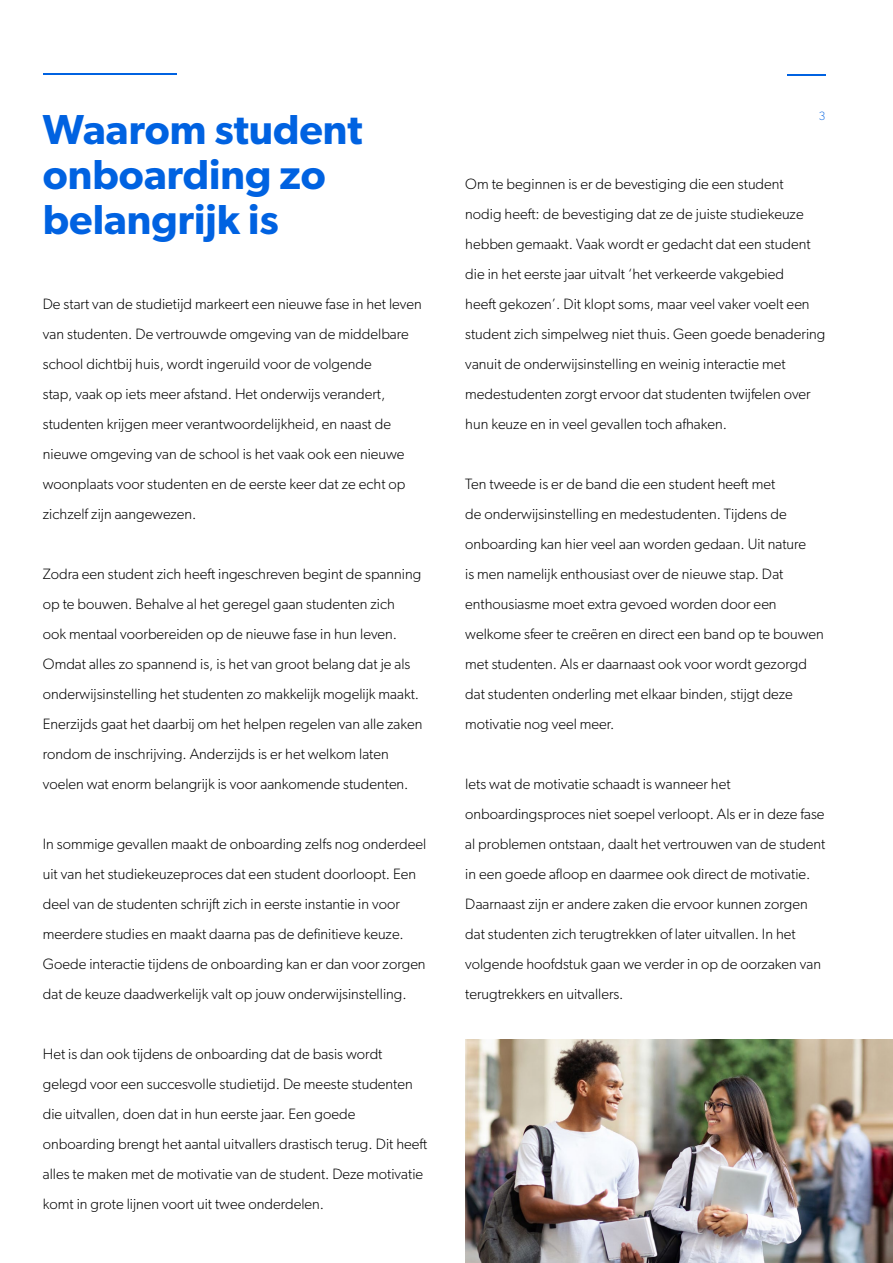
<style>
.page{position:relative;width:893px;height:1263px;background:#fff}
.page>*{position:absolute;margin:0;border:0;box-sizing:border-box;transform-origin:0 0}
.t1{font:600 42px/45px "Gibson";color:#0062e1}
.t2{font:300 15px/30px "Gibson";color:#000}
.t3{font:100 12px "Gibson";color:#0062e1}
</style>
<div class="page">
<hr style="left:787px;top:75px;width:38px;height:1px;background:#0062e1">
<hr style="left:43px;top:73px;width:134px;height:2px;background:#0062e1">
<img style="left:465px;top:1040px;width:428px;height:223px">
<h1 class="t1" style="left:43px;top:106px;width:321px">Waarom student onboarding zo belangrijk is</h1>
<p class="t2" style="left:43px;top:289px;width:380px">De start van de studietijd markeert een nieuwe fase in het leven van studenten. De vertrouwde omgeving van de middelbare school dichtbij huis, wordt ingeruild voor de volgende<br>stap, vaak op iets meer afstand. Het onderwijs verandert, studenten krijgen meer verantwoordelijkheid, en naast de nieuwe omgeving van de school is het vaak ook een nieuwe woonplaats voor studenten en de eerste keer dat ze echt op zichzelf zijn aangewezen.</p>
<p class="t2" style="left:43px;top:559px;width:381px">Zodra een student zich heeft ingeschreven begint de spanning op te bouwen. Behalve al het geregel gaan studenten zich<br>ook mentaal voorbereiden op de nieuwe fase in hun leven.<br>Omdat alles zo spannend is, is het van groot belang dat je als onderwijsinstelling het studenten zo makkelijk mogelijk maakt.<br>Enerzijds gaat het daarbij om het helpen regelen van alle zaken rondom de inschrijving. Anderzijds is er het welkom laten voelen wat enorm belangrijk is voor aankomende studenten.</p>
<p class="t2" style="left:43px;top:829px;width:385px">In sommige gevallen maakt de onboarding zelfs nog onderdeel uit van het studiekeuzeproces dat een student doorloopt. Een deel van de studenten schrijft zich in eerste instantie in voor meerdere studies en maakt daarna pas de definitieve keuze.<br>Goede interactie tijdens de onboarding kan er dan voor zorgen dat de keuze daadwerkelijk valt op jouw onderwijsinstelling.</p>
<p class="t2" style="left:43px;top:1039px;width:386px">Het is dan ook tijdens de onboarding dat de basis wordt gelegd voor een succesvolle studietijd. De meeste studenten die uitvallen, doen dat in hun eerste jaar. Een goede onboarding brengt het aantal uitvallers drastisch terug. Dit heeft alles te maken met de motivatie van de student. Deze motivatie komt in grote lijnen voort uit twee onderdelen.</p>
<p class="t3" style="left:819px;top:108px;width:8px">3</p>
<p class="t2" style="left:465px;top:169px;width:362px">Om te beginnen is er de bevestiging die een student<br>nodig heeft: de bevestiging dat ze de juiste studiekeuze hebben gemaakt. Vaak wordt er gedacht dat een student die in het eerste jaar uitvalt ‘het verkeerde vakgebied<br>heeft gekozen’. Dit klopt soms, maar veel vaker voelt een student zich simpelweg niet thuis. Geen goede benadering vanuit de onderwijsinstelling en weinig interactie met medestudenten zorgt ervoor dat studenten twijfelen over hun keuze en in veel gevallen toch afhaken.</p>
<p class="t2" style="left:465px;top:469px;width:360px">Ten tweede is er de band die een student heeft met<br>de onderwijsinstelling en medestudenten. Tijdens de onboarding kan hier veel aan worden gedaan. Uit nature<br>is men namelijk enthousiast over de nieuwe stap. Dat enthousiasme moet extra gevoed worden door een welkome sfeer te creëren en direct een band op te bouwen met studenten. Als er daarnaast ook voor wordt gezorgd dat studenten onderling met elkaar binden, stijgt deze motivatie nog veel meer.</p>
<p class="t2" style="left:465px;top:769px;width:362px">Iets wat de motivatie schaadt is wanneer het onboardingsproces niet soepel verloopt. Als er in deze fase al problemen ontstaan, daalt het vertrouwen van de student in een goede afloop en daarmee ook direct de motivatie.<br>Daarnaast zijn er andere zaken die ervoor kunnen zorgen dat studenten zich terugtrekken of later uitvallen. In het volgende hoofdstuk gaan we verder in op de oorzaken van terugtrekkers en uitvallers.</p>
</div>
